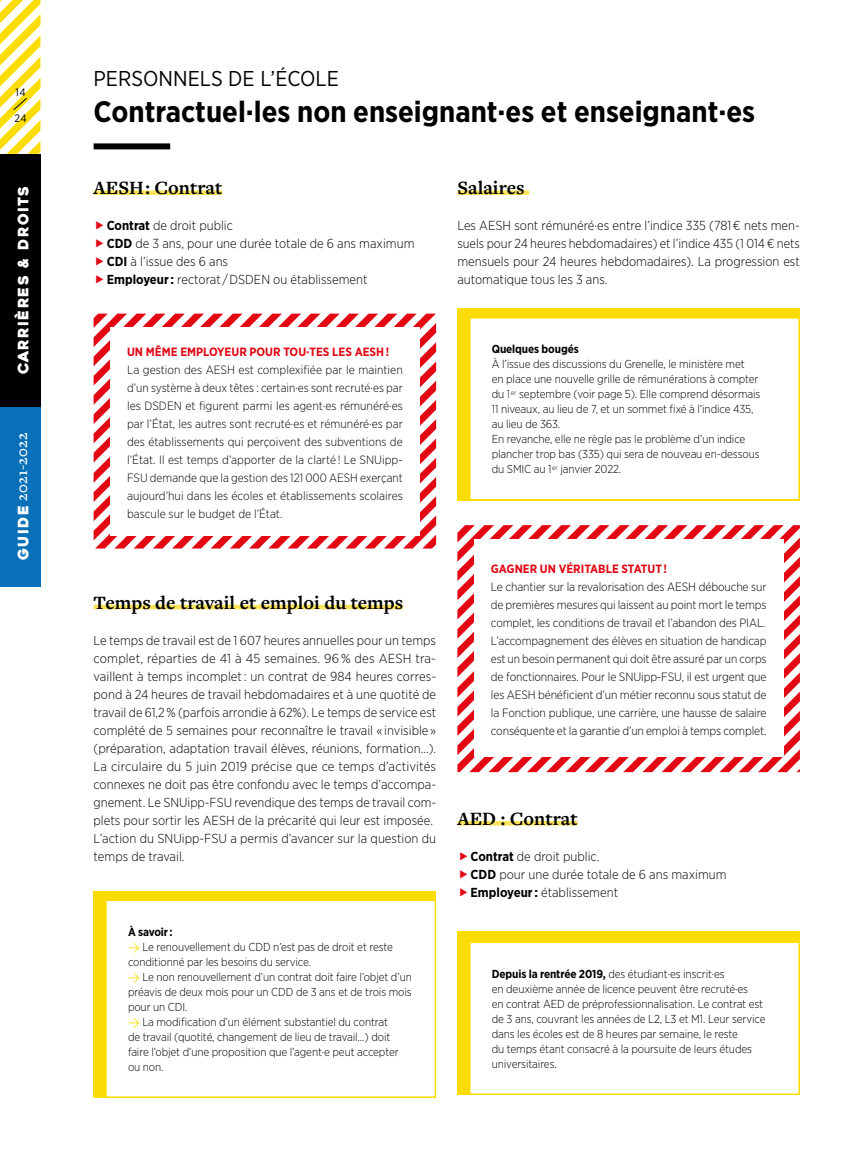
<style>
.page{position:relative;width:851px;height:1149px;background:#fff}
.page>*{position:absolute;margin:0;border:0;box-sizing:border-box;transform-origin:0 0}
.t1{font:700 29.55px "Gotham Narrow";color:#000}
.t2{font:21.45px "Gotham Narrow";color:#000}
.t3{font:700 19.5px "Freight Text Pro";color:#000}
.t4{font:600 15.6px "Freight Text Pro";letter-spacing:.015em;color:#fff}
.t5{font:14.4px "Heavitas";letter-spacing:.1em;color:#fff}
.t6{font:300 13.05px/18px "Gotham Narrow";color:#000}
.t7{font:300 12px/18px "Gotham Narrow";letter-spacing:-.01em;color:#000;text-align:justify}
.t8{font:700 12px "Gotham Narrow";color:#e30613}
.t9{font:300 11.55px/15px "Gotham Narrow";letter-spacing:-.01em;color:#000}
.t10{font:700 11.55px "Gotham Narrow";letter-spacing:-.01em;color:#000}
.t11{font:10.8px "Gotham Narrow";color:#000}
.s1{font-weight:700}
.s2{font-family:"DINOT";font-weight:400;color:#fbdd05}
</style>
<div class="page">
<div style="left:457px;top:308px;width:342px;height:192px;background:#fbdd05"></div>
<div style="left:457px;top:930px;width:342px;height:164px;background:#fbdd05"></div>
<div style="left:469px;top:318px;width:330px;height:181px;background:#fff"></div>
<div style="left:469px;top:317px;width:330px;height:183px;border:2px solid #fbdd05"></div>
<div style="left:469px;top:942px;width:330px;height:151px;background:#fff"></div>
<div style="left:469px;top:941px;width:330px;height:153px;border:2px solid #fbdd05"></div>
<div style="left:457px;top:190px;width:72px;height:5px;background:#fde35a"></div>
<div style="left:94px;top:190px;width:128px;height:5px;background:#fde35a"></div>
<svg style="left:94px;top:313px;width:342px;height:235px"></svg>
<svg style="left:457px;top:525px;width:342px;height:247px"></svg>
<div style="left:110px;top:327px;width:310px;height:208px;background:#fff"></div>
<div style="left:474px;top:539px;width:309px;height:217px;background:#fff"></div>
<div style="left:94px;top:604px;width:309px;height:5px;background:#fde35a"></div>
<div style="left:457px;top:820px;width:120px;height:5px;background:#fde35a"></div>
<div style="left:94px;top:143px;width:76px;height:6px;background:#000"></div>
<div style="left:94px;top:891px;width:342px;height:206px;background:#fbdd05"></div>
<div style="left:106px;top:899px;width:329px;height:197px;background:#fff"></div>
<div style="left:105px;top:899px;width:331px;height:198px;border:2px solid #fbdd05"></div>
<div style="left:0;top:406px;width:41px;height:180px;background:#0870b8"></div>
<svg style="left:0;top:0;width:40px;height:154px"></svg>
<div style="left:0;top:154px;width:41px;height:252px;background:#000"></div>
<p class="t11" style="left:15px;top:85px;width:12px">14</p>
<p class="t11" style="left:15px;top:112px;width:14px">24</p>
<p class="t5" style="left:14px;top:374px;width:189px;rotate:-90deg">carrières &amp; droits</p>
<p class="t4" style="left:12px;top:560px;width:129px;rotate:-90deg"><sub>GUIDE</sub> 2021-2022</p>
<h2 class="t2" style="left:94px;top:65px;width:247px">PERSONNELS DE L’ÉCOLE</h2>
<h1 class="t1" style="left:94px;top:93px;width:663px">Contractuel·les non enseignant·es et enseignant·es</h1>
<h3 class="t3" style="left:94px;top:175px;width:130px">AESH : Contrat</h3>
<p class="t6" style="left:107px;top:216px;width:309px"><span class="s1">Contrat</span> de droit public<br><span class="s1">CDD</span> de 3 ans, pour une durée totale de 6 ans maximum <span class="s1">CDI</span> à l’issue des 6 ans<br><span class="s1">Employeur :</span> rectorat / DSDEN ou établissement</p>
<h3 class="t3" style="left:457px;top:175px;width:69px">Salaires</h3>
<p class="t6" style="left:457px;top:216px;width:344px;text-align:justify">Les AESH sont rémunéré·es entre l’indice 335 (781 € nets men&shy;suels pour 24 heures hebdomadaires) et l’indice 435 (1 014 € nets mensuels pour 24 heures hebdomadaires). La progression est automatique tous les 3 ans.</p>
<p class="t8" style="left:127px;top:344px;width:263px">UN MÊME EMPLOYEUR POUR TOU·TES LES AESH !</p>
<p class="t7" style="left:127px;top:361px;width:277px">La gestion des AESH est complexifiée par le maintien d’un système à deux têtes : certain·es sont recruté·es par les DSDEN et figurent parmi les agent·es rémunéré·es par l’État, les autres sont recruté·es et rémunéré·es par des établissements qui perçoivent des subventions de l’État. Il est temps d’apporter de la clarté ! Le SNUipp-FSU demande que la gestion des 121 000 AESH exerçant aujourd’hui dans les écoles et établissements scolaires bascule sur le budget de l’État.</p>
<h3 class="t3" style="left:94px;top:589px;width:311px">Temps de travail et emploi du temps</h3>
<p class="t6" style="left:94px;top:630px;width:344px">Le temps de travail est de 1 607 heures annuelles pour un temps complet, réparties de 41 à 45 semaines. 96 % des AESH tra&shy;vaillent à temps incomplet : un contrat de 984 heures corres&shy;pond à 24 heures de travail hebdomadaires et à une quotité de travail de 61,2 % (parfois arrondie à 62%). Le temps de service est complété de 5 semaines pour reconnaître le travail « invisible » (préparation, adaptation travail élèves, réunions, formation…).<br>La circulaire du 5 juin 2019 précise que ce temps d’activités connexes ne doit pas être confondu avec le temps d’accompa&shy;gnement. Le SNUipp-FSU revendique des temps de travail com&shy;plets pour sortir les AESH de la précarité qui leur est imposée.<br>L’action du SNUipp-FSU a permis d’avancer sur la question du temps de travail.</p>
<p class="t10" style="left:128px;top:924px;width:46px">À savoir :</p>
<p class="t9" style="left:128px;top:938px;width:266px"><span class="s2">→</span> Le renouvellement du CDD n’est pas de droit et reste conditionné par les besoins du service.</p>
<p class="t9" style="left:128px;top:968px;width:285px;text-align:justify"><span class="s2">→</span> Le non renouvellement d’un contrat doit faire l’objet d’un préavis de deux mois pour un CDD de 3 ans et de trois mois pour un CDI.</p>
<p class="t9" style="left:128px;top:1013px;width:272px"><span class="s2">→</span> La modification d’un élément substantiel du contrat de travail (quotité, changement de lieu de travail…) doit faire l’objet d’une proposition que l’agent·e peut accepter ou non.</p>
<p class="t10" style="left:491px;top:342px;width:88px">Quelques bougés</p>
<p class="t9" style="left:491px;top:356px;width:270px">À l’issue des discussions du Grenelle, le ministère met<br>en place une nouvelle grille de rémunérations à compter du 1 <sup>er</sup> septembre (voir page 5). Elle comprend désormais 11 niveaux, au lieu de 7, et un sommet fixé à l’indice 435, au lieu de 363.<br>En revanche, elle ne règle pas le problème d’un indice plancher trop bas (335) qui sera de nouveau en-dessous du SMIC au 1 <sup>er</sup> janvier 2022.</p>
<p class="t8" style="left:491px;top:560px;width:178px">GAGNER UN VÉRITABLE STATUT !</p>
<p class="t7" style="left:491px;top:577px;width:277px">Le chantier sur la revalorisation des AESH débouche sur de premières mesures qui laissent au point mort le temps complet, les conditions de travail et l’abandon des PIAL.<br>L’accompagnement des élèves en situation de handicap est un besoin permanent qui doit être assuré par un corps de fonctionnaires. Pour le SNUipp-FSU, il est urgent que les AESH bénéficient d’un métier reconnu sous statut de la Fonction publique, une carrière, une hausse de salaire conséquente et la garantie d’un emploi à temps complet.</p>
<h3 class="t3" style="left:457px;top:805px;width:122px">AED : Contrat</h3>
<p class="t6" style="left:470px;top:846px;width:257px"><span class="s1">Contrat</span> de droit public.<br><span class="s1">CDD</span> pour une durée totale de 6 ans maximum<br><span class="s1">Employeur :</span> établissement</p>
<p class="t9" style="left:491px;top:965px;width:275px"><span class="s1">Depuis la rentrée 2019,</span> des étudiant·es inscrit·es<br>en deuxième année de licence peuvent être recruté·es<br>en contrat AED de préprofessionnalisation. Le contrat est de 3 ans, couvrant les années de L2, L3 et M1. Leur service dans les écoles est de 8 heures par semaine, le reste<br>du temps étant consacré à la poursuite de leurs études universitaires.</p>
</div>
